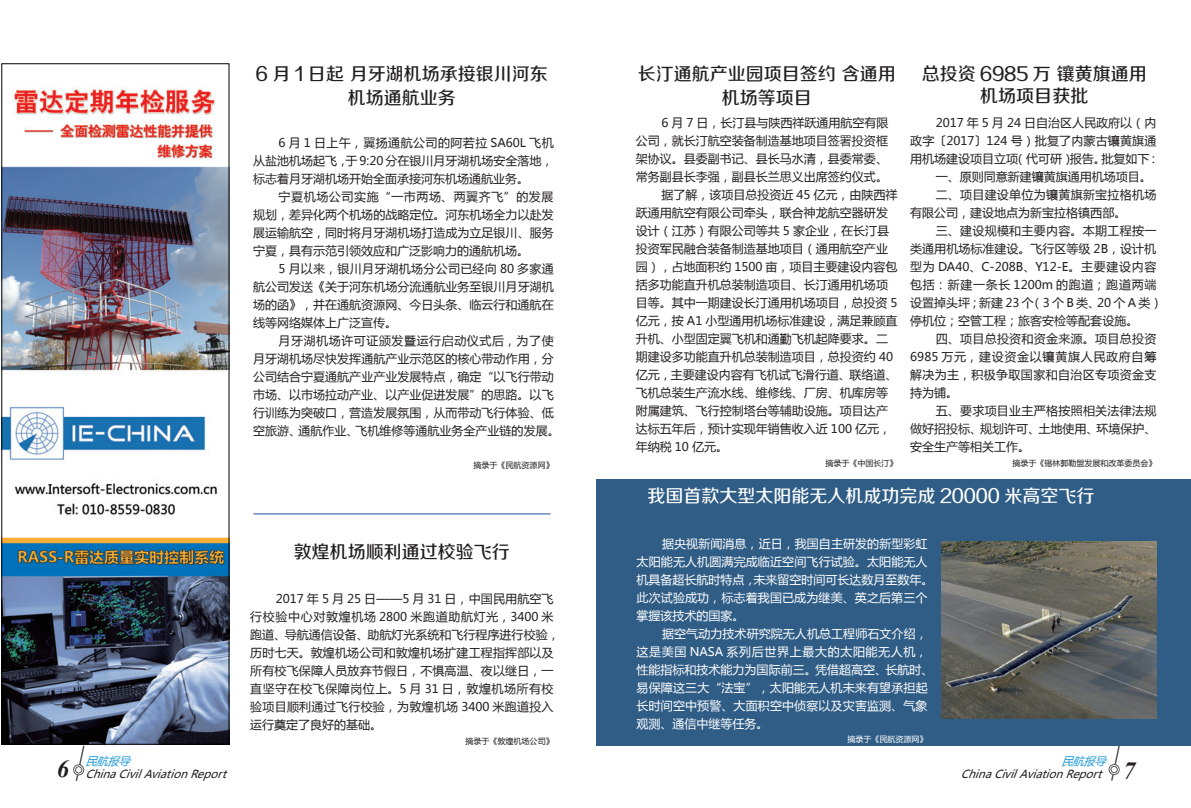
<style>
.page{position:relative;width:1191px;height:808px;background:#fff}
.page>*{position:absolute;margin:0;border:0;box-sizing:border-box;transform-origin:0 0}
.t1{font:italic 700 24.6px "Times New Roman";color:#231f20}
.t2{font:18px/24px "FZZZHUNHJW GB1 0";color:#231f20;text-align:center}
.t3{font:18px "FZZZHUNHJW GB1 0";color:#fff}
.t4{font:12px/18px "Microsoft Ya Hei";color:#231f20;text-align:justify}
.t5{font:12px/18px "Microsoft Ya Hei";letter-spacing:.01em;color:#fff}
.t6{font:12px/18px "Microsoft Ya Hei";letter-spacing:.025em;color:#231f20}
.t7{font:italic 11px "Microsoft Ya Hei";color:#231f20}
.t8{font:italic 11px "Microsoft Ya Hei";color:#1f98d5}
.t9{font:8px "Microsoft Ya Hei";color:#231f20}
.t10{font:8px "Microsoft Ya Hei";color:#fff}
</style>
<div class="page">
<svg style="left:73px;top:745px;width:12px;height:36px"></svg>
<svg style="left:1108px;top:746px;width:12px;height:35px"></svg>
<hr style="left:253px;top:513px;width:297px;height:1px;background:#2450a2">
<img style="left:3px;top:88px;width:224px;height:655px">
<div style="left:1px;top:63px;width:228px;height:682px;border:1px solid #000"></div>
<div style="left:596px;top:479px;width:595px;height:267px;background:#305d86"></div>
<img style="left:941px;top:541px;width:216px;height:178px">
<p class="t8" style="left:85px;top:754px;width:51px">民航报导</p>
<p class="t1" style="left:57px;top:752px;width:14px">6</p>
<p class="t7" style="left:85px;top:767px;width:147px">ChinaCivilAviationReport</p>
<p class="t2" style="left:256px;top:63px;width:293px">6 月 1 日起 月牙湖机场承接银川河东机场通航业务</p>
<p class="t2" style="left:637px;top:63px;width:259px">长汀通航产业园项目签约 含通用机场等项目</p>
<p class="t4" style="left:636px;top:113px;width:254px;text-indent:26px">6 月 7 日，长汀县与陕西祥跃通用航空有限公司，就长汀航空装备制造基地项目签署投资框架协议。县委副书记、县长马水清，县委常委、常务副县长李强，副县长兰思义出席签约仪式。</p>
<p class="t4" style="left:636px;top:185px;width:263px;text-align:left;text-indent:26px">据了解，该项目总投资近 45 亿元，由陕西祥跃通用航空有限公司牵头，联合神龙航空器研发设计（江苏）有限公司等共 5 家企业，在长汀县投资军民融合装备制造基地项目（通用航空产业园），占地面积约 1500 亩，项目主要建设内容包括多功能直升机总装制造项目、长汀通用机场项目等。其中一期建设长汀通用机场项目，总投资 5亿元，按 A1 小型通用机场标准建设，满足兼顾直升机、小型固定翼飞机和通勤飞机起降要求。二期建设多功能直升机总装制造项目，总投资约 40亿元，主要建设内容有飞机试飞滑行道、联络道、飞机总装生产流水线、维修线、厂房、机库房等附属建筑、飞行控制塔台等辅助设施。项目达产达标五年后，预计实现年销售收入近 100 亿元，年纳税 10 亿元。</p>
<p class="t9" style="left:825px;top:457px;width:73px">摘录于《中国长汀》</p>
<p class="t4" style="left:253px;top:134px;width:302px;text-indent:26px">6 月 1 日上午，翼扬通航公司的阿若拉 SA60L 飞机从盐池机场起飞，于 9:20 分在银川月牙湖机场安全落地，标志着月牙湖机场开始全面承接河东机场通航业务。</p>
<p class="t4" style="left:253px;top:188px;width:302px;text-indent:26px">宁夏机场公司实施“一市两场、两翼齐飞”的发展规划，差异化两个机场的战略定位。河东机场全力以赴发展运输航空，同时将月牙湖机场打造成为立足银川、服务宁夏，具有示范引领效应和广泛影响力的通航机场。</p>
<p class="t4" style="left:253px;top:260px;width:302px;text-indent:26px">5 月以来，银川月牙湖机场分公司已经向 80 多家通航公司发送《关于河东机场分流通航业务至银川月牙湖机场的函》，并在通航资源网、今日头条、临云行和通航在线等网络媒体上广泛宣传。</p>
<p class="t4" style="left:253px;top:332px;width:308px;text-align:left;text-indent:26px">月牙湖机场许可证颁发暨运行启动仪式后，为了使月牙湖机场尽快发挥通航产业示范区的核心带动作用，分公司结合宁夏通航产业产业发展特点，确定“以飞行带动市场、以市场拉动产业、以产业促进发展”的思路。以飞行训练为突破口，营造发展氛围，从而带动飞行体验、低空旅游、通航作业、飞机维修等通航业务全产业链的发展。</p>
<p class="t9" style="left:473px;top:460px;width:81px">摘录于《民航资源网》</p>
<p class="t2" style="left:921px;top:64px;width:227px;line-height:21.6px">总投资 6985 万 镶黄旗通用机场项目获批</p>
<p class="t4" style="left:910px;top:113px;width:251px;text-align:left;text-indent:26px">2017 年 5 月 24 日自治区人民政府以（内政字〔2017〕124 号）批复了内蒙古镶黄旗通用机场建设项目立项（代可研）报告。批复如下：</p>
<p class="t4" style="left:935px;top:167px;width:217px">一、原则同意新建镶黄旗通用机场项目。</p>
<p class="t6" style="left:910px;top:185px;width:248px;text-indent:26px">二、项目建设单位为镶黄旗新宝拉格机场有限公司，建设地点为新宝拉格镇西部。</p>
<p class="t4" style="left:910px;top:221px;width:254px;text-align:left;text-indent:26px">三、建设规模和主要内容。本期工程按一类通用机场标准建设。飞行区等级 2B，设计机型为 DA40、C-208B、Y12-E。主要建设内容包括：新建一条长 1200m 的跑道；跑道两端设置掉头坪；新建 23 个（3 个 B 类、20 个 A 类）停机位；空管工程；旅客安检等配套设施。</p>
<p class="t4" style="left:910px;top:329px;width:248px;text-indent:26px">四、项目总投资和资金来源。项目总投资6985 万元，建设资金以镶黄旗人民政府自筹解决为主，积极争取国家和自治区专项资金支持为铺。</p>
<p class="t4" style="left:910px;top:401px;width:248px;text-indent:26px">五、要求项目业主严格按照相关法律法规做好招投标、规划许可、土地使用、环境保护、安全生产等相关工作。</p>
<p class="t9" style="left:1012px;top:457px;width:145px">摘录于《锡林郭勒盟发展和改革委员会》</p>
<p class="t2" style="left:294px;top:541px;width:217px">敦煌机场顺利通过校验飞行</p>
<p class="t4" style="left:250px;top:590px;width:311px;text-align:left;text-indent:26px">2017 年 5 月 25 日——5 月 31 日，中国民用航空飞行校验中心对敦煌机场 2800 米跑道助航灯光，3400 米跑道、导航通信设备、助航灯光系统和飞行程序进行校验，历时七天。敦煌机场公司和敦煌机场扩建工程指挥部以及所有校飞保障人员放弃节假日，不惧高温、夜以继日，一直坚守在校飞保障岗位上。5 月 31 日，敦煌机场所有校验项目顺利通过飞行校验，为敦煌机场 3400 米跑道投入运行奠定了良好的基础。</p>
<p class="t9" style="left:465px;top:736px;width:89px">摘录于《敦煌机场公司》</p>
<p class="t3" style="left:647px;top:486px;width:448px">我国首款大型太阳能无人机成功完成 20000 米高空飞行</p>
<p class="t5" style="left:636px;top:534px;width:298px;text-indent:26px">据央视新闻消息，近日，我国自主研发的新型彩虹太阳能无人机圆满完成临近空间飞行试验。太阳能无人机具备超长航时特点，未来留空时间可长达数月至数年。此次试验成功，标志着我国已成为继美、英之后第三个掌握该技术的国家。</p>
<p class="t5" style="left:636px;top:624px;width:298px;text-indent:26px">据空气动力技术研究院无人机总工程师石文介绍，这是美国 NASA 系列后世界上最大的太阳能无人机，性能指标和技术能力为国际前三。凭借超高空、长航时、易保障这三大“法宝”，太阳能无人机未来有望承担起长时间空中预警、大面积空中侦察以及灾害监测、气象观测、通信中继等任务。</p>
<p class="t10" style="left:847px;top:734px;width:81px">摘录于《民航资源网》</p>
<p class="t8" style="left:1061px;top:753px;width:51px">民航报导</p>
<p class="t7" style="left:960px;top:766px;width:147px">ChinaCivilAviationReport</p>
<p class="t1" style="left:1122px;top:754px;width:14px">7</p>
</div>
